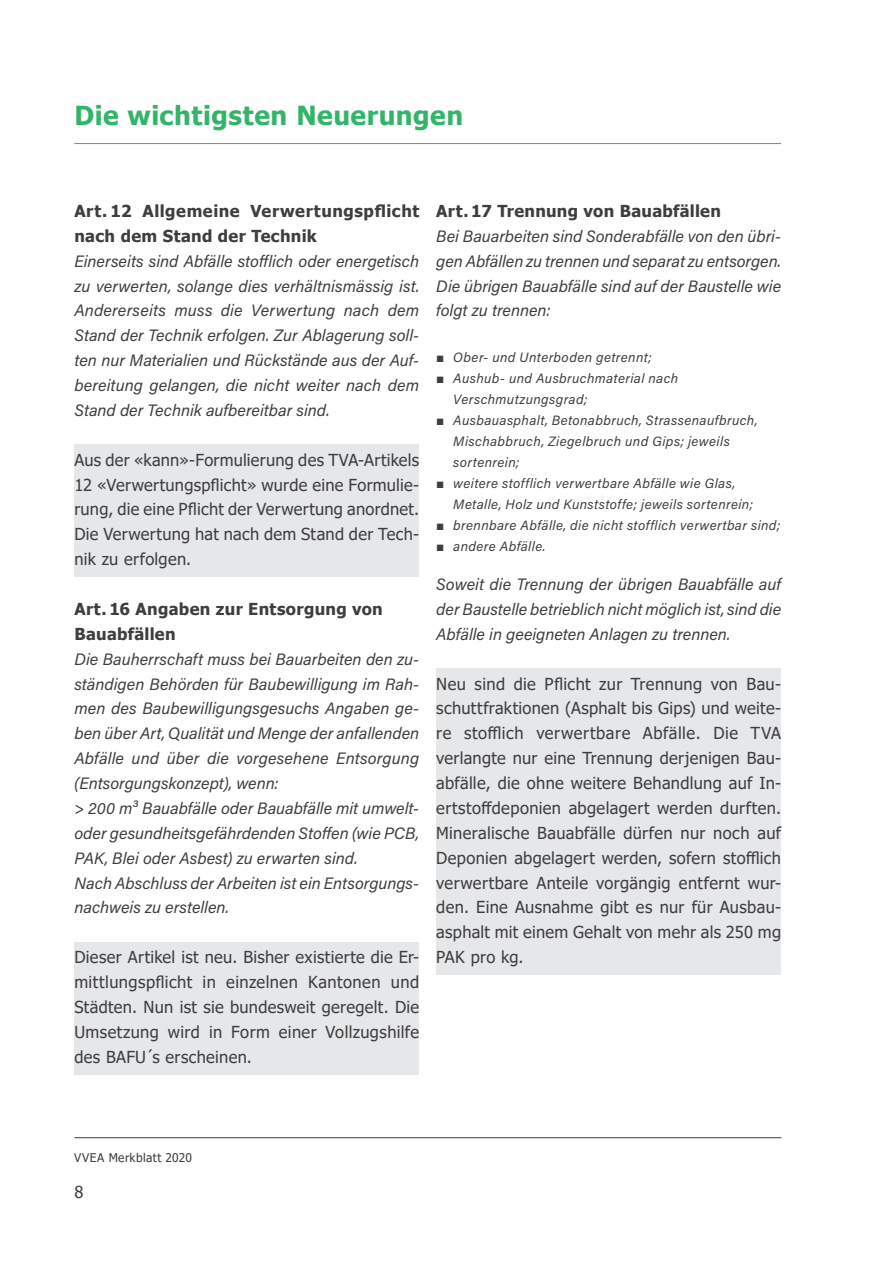
<style>
.page{position:relative;width:893px;height:1263px;background:#fff}
.page>*{position:absolute;margin:0;border:0;box-sizing:border-box;transform-origin:0 0}
.Überschrift_1_im_Lauftext{font:700 26.25px "Tahoma";letter-spacing:.02em;color:#33b569}
.kursiv{font:16.5px/24.9px "Acumin Variable Concept";color:#3e3e3f;text-align:justify}
.Fliesstext_grau_hinterlegt{font:16.5px/24.9px "Tahoma";letter-spacing:.015em;color:#3e3e3f;text-align:justify}
.Fliesstext_fett{font:700 16.5px/24.9px "Tahoma";letter-spacing:.02em;color:#3e3e3f}
.t1{font:13.5px/21px "Acumin Variable Concept";letter-spacing:.03em;color:#3e3e3f}
.t2{font:12px "Tahoma";letter-spacing:.03em;color:#3e3e3f}
.s1{font-family:"Tahoma"}
</style>
<div class="page">
<hr style="left:74px;top:1137px;width:707px;height:1px;background:#3e3e3f">
<div style="left:74px;top:444px;width:345px;height:133px;background:#e6e7e9"></div>
<div style="left:74px;top:942px;width:345px;height:132px;background:#e6e7e9"></div>
<div style="left:436px;top:668px;width:345px;height:307px;background:#e6e7e9"></div>
<hr style="left:74px;top:143px;width:707px;height:1px;background:#33b569">
<p class="Überschrift_1_im_Lauftext" style="left:74px;top:97px;width:390px">Die wichtigsten Neuerungen</p>
<p class="Fliesstext_fett" style="left:74px;top:199px;width:346px">Art. 12 Allgemeine Verwertungspflicht nach dem Stand der Technik</p>
<p class="kursiv" style="left:74px;top:248px;width:346px">Einerseits sind Abfälle stofflich oder energetisch zu verwerten, solange dies verhältnismässig ist.<br>Andererseits muss die Verwertung nach dem Stand der Technik erfolgen. Zur Ablagerung soll&shy;ten nur Materialien und Rückstände aus der Auf&shy;bereitung gelangen, die nicht weiter nach dem Stand der Technik aufbereitbar sind.</p>
<p class="Fliesstext_grau_hinterlegt" style="left:74px;top:448px;width:346px">Aus der «kann»-Formulierung des TVA-Artikels 12 «Verwertungspflicht» wurde eine Formulie&shy;rung, die eine Pflicht der Verwertung anordnet.<br>Die Verwertung hat nach dem Stand der Tech&shy;nik zu erfolgen.</p>
<p class="Fliesstext_fett" style="left:74px;top:597px;width:310px">Art. 16 Angaben zur Entsorgung von<br>Bauabfällen</p>
<p class="kursiv" style="left:74px;top:646px;width:346px">Die Bauherrschaft muss bei Bauarbeiten den zu&shy;ständigen Behörden für Baubewilligung im Rah&shy;men des Baubewilligungsgesuchs Angaben ge&shy;ben über Art, Qualität und Menge der anfallenden Abfälle und über die vorgesehene Entsorgung (Entsorgungskonzept), wenn:</p>
<p class="kursiv" style="left:74px;top:795px;width:346px">&gt; 200 m3 Bauabfälle oder Bauabfälle mit umwelt&shy;oder gesundheitsgefährdenden Stoffen (wie PCB, PAK, Blei oder Asbest) zu erwarten sind.</p>
<p class="kursiv" style="left:74px;top:870px;width:346px">Nach Abschluss der Arbeiten ist ein Entsorgungs&shy;nachweis zu erstellen.</p>
<p class="Fliesstext_grau_hinterlegt" style="left:74px;top:946px;width:346px">Dieser Artikel ist neu. Bisher existierte die Er&shy;mittlungspflicht in einzelnen Kantonen und Städten. Nun ist sie bundesweit geregelt. Die Umsetzung wird in Form einer Vollzugshilfe des BAFU´s erscheinen.</p>
<p class="Fliesstext_fett" style="left:436px;top:199px;width:286px">Art. 17 Trennung von Bauabfällen</p>
<p class="kursiv" style="left:436px;top:223px;width:346px">Bei Bauarbeiten sind Sonderabfälle von den übri&shy;gen Abfällen zu trennen und separat zu entsorgen.<br>Die übrigen Bauabfälle sind auf der Baustelle wie folgt zu trennen:</p>
<p class="t1" style="left:436px;top:347px;width:217px"><span class="s1">■</span> Ober- und Unterboden getrennt;</p>
<p class="t1" style="left:453px;top:368px;width:227px;text-indent:-17px"><span class="s1">■</span> Aushub- und Ausbruchmaterial nach<br>Verschmutzungsgrad;</p>
<p class="t1" style="left:453px;top:410px;width:306px;text-indent:-17px"><span class="s1">■</span> Ausbauasphalt, Betonabbruch, Strassenaufbruch,<br>Mischabbruch, Ziegelbruch und Gips; jeweils sortenrein;</p>
<p class="t1" style="left:453px;top:473px;width:301px;text-indent:-17px"><span class="s1">■</span> weitere stofflich verwertbare Abfälle wie Glas,<br>Metalle, Holz und Kunststoffe; jeweils sortenrein;</p>
<p class="t1" style="left:436px;top:515px;width:346px"><span class="s1">■</span> brennbare Abfälle, die nicht stofflich verwertbar sind;</p>
<p class="t1" style="left:436px;top:536px;width:111px"><span class="s1">■</span> andere Abfälle.</p>
<p class="kursiv" style="left:436px;top:571px;width:346px">Soweit die Trennung der übrigen Bauabfälle auf der Baustelle betrieblich nicht möglich ist, sind die Abfälle in geeigneten Anlagen zu trennen.</p>
<p class="Fliesstext_grau_hinterlegt" style="left:436px;top:672px;width:346px">Neu sind die Pflicht zur Trennung von Bau&shy;schuttfraktionen (Asphalt bis Gips) und weite&shy;re stofflich verwertbare Abfälle. Die TVA verlangte nur eine Trennung derjenigen Bau&shy;abfälle, die ohne weitere Behandlung auf In&shy;ertstoffdeponien abgelagert werden durften.<br>Mineralische Bauabfälle dürfen nur noch auf Deponien abgelagert werden, sofern stofflich verwertbare Anteile vorgängig entfernt wur&shy;den. Eine Ausnahme gibt es nur für Ausbau&shy;asphalt mit einem Gehalt von mehr als 250 mg PAK pro kg.</p>
<p class="t2" style="left:74px;top:1150px;width:119px">VVEA Merkblatt 2020</p>
<p class="Fliesstext_grau_hinterlegt" style="left:74px;top:1180px;width:11px">8</p>
</div>
